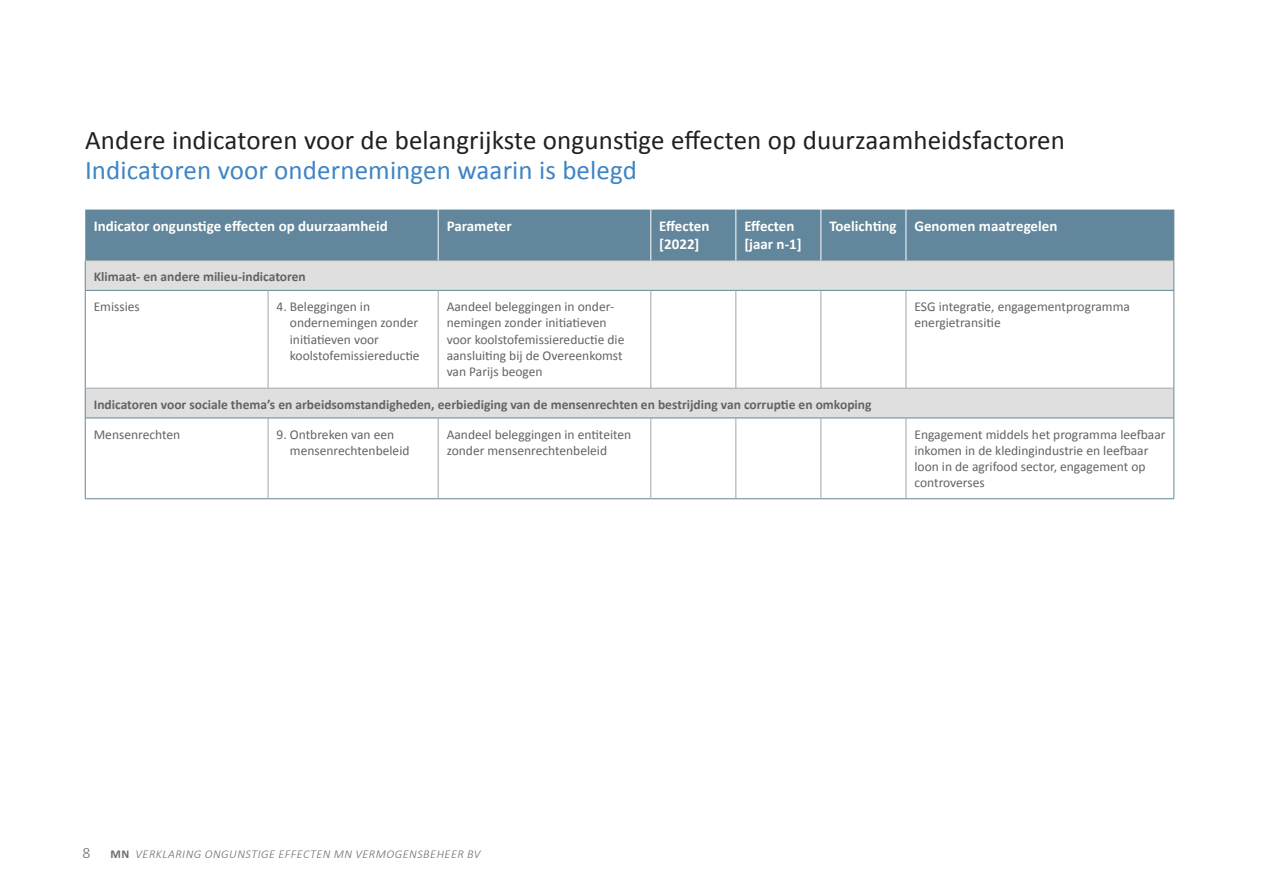
<style>
.page{position:relative;width:1263px;height:893px;background:#fff}
.page>*{position:absolute;margin:0;border:0;box-sizing:border-box;transform-origin:0 0}
._2__broodtekst_calib{font:27px "Calibri";letter-spacing:.005em;color:#231f20}
._2__broodtekst_calib-2{font:27px "Calibri";letter-spacing:.005em;color:#3e85c5}
._2__broodtekst_calib-3{font:300 15.75px "Calibri";color:#6c6d70}
._5__Lopend{font:700 15px/18px "Calibri";color:#fff}
._5__Lopend-2{font:13.5px/16.2px "Calibri";color:#636366}
._5__Lopend-3{font:700 13.5px "Calibri";color:#636366}
.t1{font:italic 300 12px "Calibri";letter-spacing:.045em;color:#6c6d70}
.s1{font-weight:700;font-style:normal}
</style>
<div class="page">
<div style="left:85px;top:210px;width:1088px;height:50px;background:#62869b"></div>
<div style="left:86px;top:261px;width:1087px;height:29px;background:#e0dfe0"></div>
<svg style="left:86px;top:291px;width:1087px;height:207px"></svg>
<hr style="left:1173px;top:210px;width:1px;height:51px;background:#62869b">
<svg style="left:85px;top:261px;width:1px;height:29px"></svg>
<hr style="left:85px;top:388px;width:1px;height:30px;background:#62869b">
<svg style="left:1173px;top:261px;width:1px;height:29px"></svg>
<hr style="left:1173px;top:388px;width:1px;height:30px;background:#62869b">
<hr style="left:85px;top:291px;width:1px;height:97px;background:#62869b">
<hr style="left:85px;top:418px;width:1px;height:81px;background:#62869b">
<hr style="left:85px;top:290px;width:183px;height:1px;background:#62869b">
<hr style="left:85px;top:418px;width:183px;height:1px;background:#62869b">
<hr style="left:85px;top:498px;width:183px;height:1px;background:#62869b">
<hr style="left:268px;top:290px;width:170px;height:1px;background:#62869b">
<hr style="left:438px;top:290px;width:213px;height:1px;background:#62869b">
<hr style="left:268px;top:418px;width:170px;height:1px;background:#62869b">
<hr style="left:438px;top:418px;width:213px;height:1px;background:#62869b">
<hr style="left:268px;top:498px;width:170px;height:1px;background:#62869b">
<hr style="left:438px;top:498px;width:213px;height:1px;background:#62869b">
<hr style="left:651px;top:290px;width:85px;height:1px;background:#62869b">
<hr style="left:651px;top:418px;width:85px;height:1px;background:#62869b">
<hr style="left:651px;top:498px;width:85px;height:1px;background:#62869b">
<hr style="left:736px;top:290px;width:85px;height:1px;background:#62869b">
<hr style="left:736px;top:418px;width:85px;height:1px;background:#62869b">
<hr style="left:736px;top:498px;width:85px;height:1px;background:#62869b">
<hr style="left:821px;top:290px;width:85px;height:1px;background:#62869b">
<hr style="left:821px;top:418px;width:85px;height:1px;background:#62869b">
<hr style="left:821px;top:498px;width:85px;height:1px;background:#62869b">
<hr style="left:1173px;top:291px;width:1px;height:97px;background:#62869b">
<hr style="left:1173px;top:418px;width:1px;height:81px;background:#62869b">
<hr style="left:906px;top:290px;width:268px;height:1px;background:#62869b">
<hr style="left:906px;top:418px;width:268px;height:1px;background:#62869b">
<hr style="left:906px;top:498px;width:268px;height:1px;background:#62869b">
<hr style="left:85px;top:260px;width:183px;height:1px;background:#a0a6a9">
<hr style="left:268px;top:260px;width:170px;height:1px;background:#a0a6a9">
<hr style="left:85px;top:388px;width:183px;height:1px;background:#a0a6a9">
<hr style="left:268px;top:388px;width:170px;height:1px;background:#a0a6a9">
<hr style="left:438px;top:260px;width:213px;height:1px;background:#a0a6a9">
<hr style="left:438px;top:388px;width:213px;height:1px;background:#a0a6a9">
<hr style="left:651px;top:260px;width:85px;height:1px;background:#a0a6a9">
<hr style="left:651px;top:388px;width:85px;height:1px;background:#a0a6a9">
<hr style="left:736px;top:260px;width:85px;height:1px;background:#a0a6a9">
<hr style="left:736px;top:388px;width:85px;height:1px;background:#a0a6a9">
<hr style="left:821px;top:260px;width:85px;height:1px;background:#a0a6a9">
<hr style="left:821px;top:388px;width:85px;height:1px;background:#a0a6a9">
<hr style="left:906px;top:260px;width:268px;height:1px;background:#a0a6a9">
<hr style="left:906px;top:388px;width:268px;height:1px;background:#a0a6a9">
<hr style="left:268px;top:291px;width:1px;height:97px;background:#a0a6a9">
<hr style="left:268px;top:418px;width:1px;height:81px;background:#a0a6a9">
<hr style="left:438px;top:291px;width:1px;height:97px;background:#a0a6a9">
<hr style="left:438px;top:418px;width:1px;height:81px;background:#a0a6a9">
<hr style="left:650px;top:291px;width:1px;height:97px;background:#a0a6a9">
<hr style="left:650px;top:418px;width:1px;height:81px;background:#a0a6a9">
<hr style="left:736px;top:291px;width:1px;height:97px;background:#a0a6a9">
<hr style="left:736px;top:418px;width:1px;height:81px;background:#a0a6a9">
<hr style="left:821px;top:291px;width:1px;height:97px;background:#a0a6a9">
<hr style="left:821px;top:418px;width:1px;height:81px;background:#a0a6a9">
<hr style="left:906px;top:291px;width:1px;height:97px;background:#a0a6a9">
<hr style="left:906px;top:418px;width:1px;height:81px;background:#a0a6a9">
<hr style="left:736px;top:210px;width:1px;height:50px;background:#fff">
<hr style="left:821px;top:210px;width:1px;height:50px;background:#fff">
<hr style="left:438px;top:210px;width:1px;height:50px;background:#fff">
<hr style="left:650px;top:210px;width:1px;height:50px;background:#fff">
<hr style="left:906px;top:210px;width:1px;height:50px;background:#fff">
<p class="_2__broodtekst_calib" style="left:85px;top:122px;width:981px">Andere indicatoren voor de belangrijkste ongunstige effecten op duurzaamheidsfactoren</p>
<p class="_2__broodtekst_calib-2" style="left:85px;top:152px;width:553px">Indicatoren voor ondernemingen waarin is belegd</p>
<p class="_5__Lopend" style="left:94px;top:217px;width:296px">Indicator ongunstige effecten op duurzaamheid</p>
<p class="_5__Lopend" style="left:447px;top:217px;width:67px">Parameter</p>
<p class="_5__Lopend" style="left:659px;top:217px;width:52px">Effecten [2022]</p>
<p class="_5__Lopend" style="left:744px;top:217px;width:59px">Effecten [jaar n-1]</p>
<p class="_5__Lopend" style="left:829px;top:217px;width:69px">Toelichting</p>
<p class="_5__Lopend" style="left:914px;top:217px;width:144px">Genomen maatregelen</p>
<p class="_5__Lopend-3" style="left:94px;top:268px;width:214px">Klimaat- en andere milieu-indicatoren</p>
<p class="_5__Lopend-2" style="left:94px;top:299px;width:48px">Emissies</p>
<p class="_5__Lopend-2" style="left:290px;top:299px;width:131px;text-indent:-13px">4. Beleggingen in ondernemingen zonder initiatieven voor koolstofemissiereductie</p>
<p class="_5__Lopend-2" style="left:447px;top:299px;width:179px">Aandeel beleggingen in onder&shy;nemingen zonder initiatieven voor koolstofemissiereductie die aansluiting bij de Overeenkomst van Parijs beogen</p>
<p class="_5__Lopend-2" style="left:914px;top:299px;width:217px">ESG integratie, engagementprogramma energietransitie</p>
<p class="_5__Lopend-3" style="left:94px;top:396px;width:779px">Indicatoren voor sociale thema’s en arbeidsomstandigheden, eerbiediging van de mensenrechten en bestrijding van corruptie en omkoping</p>
<p class="_5__Lopend-2" style="left:94px;top:426px;width:88px">Mensenrechten</p>
<p class="_5__Lopend-2" style="left:290px;top:426px;width:121px;text-indent:-13px">9. Ontbreken van een mensenrechtenbeleid</p>
<p class="_5__Lopend-2" style="left:447px;top:426px;width:186px">Aandeel beleggingen in entiteiten zonder mensenrechtenbeleid</p>
<p class="_5__Lopend-2" style="left:914px;top:426px;width:253px">Engagement middels het programma leefbaar inkomen in de kledingindustrie en leefbaar loon in de agrifood sector, engagement op controverses</p>
<p class="_2__broodtekst_calib-3" style="left:83px;top:843px;width:9px">8</p>
<p class="t1" style="left:110px;top:847px;width:371px"><span class="s1">MN</span> VERKLARING ONGUNSTIGE EFFECTEN MN VERMOGENSBEHEER BV</p>
</div>
